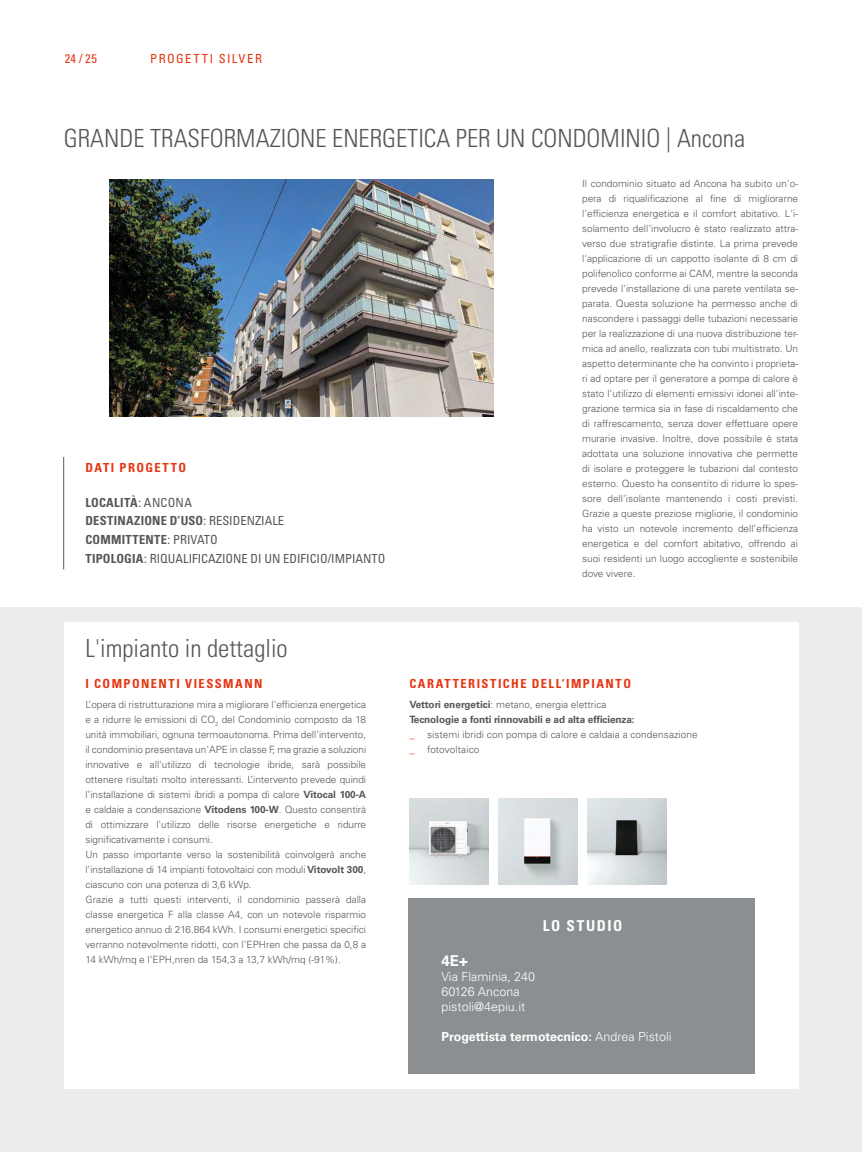
<style>
.page{position:relative;width:862px;height:1152px;background:#fff}
.page>*{position:absolute;margin:0;border:0;box-sizing:border-box;transform-origin:0 0}
.t1{font:25px "Univers LTCYR 47 Light Cond";color:#575756}
.t2{font:15px "Univers LTCYR 67 Bold Cond";letter-spacing:.11em;color:#fff}
.t3{font:700 15px "Univers LTCYR 65";color:#fff}
.t4{font:12.5px/18.8px "Univers LTCYR 67 Bold Cond";letter-spacing:.02em;color:#575756}
.t5{font:12.5px "Univers LTCYR 67 Bold Cond";letter-spacing:.12em;color:#e63612}
.t6{font:condensed 12.5px "Univers LTCYR 57";color:#575756}
.t7{font:300 12.5px/15px "Univers LTCYR 45";color:#fff}
.t8{font:700 12.5px "Univers LTCYR 65";color:#fff}
.t9{font:condensed 12.5px "Univers LTCYR 57";letter-spacing:.12em;color:#e63612}
.t10{font:300 10px/15px "Univers LTCYR 45";letter-spacing:-.005em;color:#575756;text-align:justify}
.t11{font:700 10px "Univers LTCYR 65";letter-spacing:-.01em;color:#575756}
.t12{font:300 10px "Univers LTCYR 45";color:#e63612}
.s1{font-family:"Univers LTCYR 57";font-stretch:condensed}
.s2{font-family:"Univers LTCYR 67 Bold Cond";font-stretch:normal}
.s3{font-family:"Univers LTCYR 65";font-weight:700}
.s4{font-family:"Univers LTCYR 45";font-weight:300}
</style>
<div class="page">
<div style="left:0;top:608px;width:861px;height:544px;background:#ededed"></div>
<div style="left:64px;top:622px;width:733px;height:466px;background:#fff"></div>
<img style="left:109px;top:180px;width:384px;height:236px">
<hr style="left:63px;top:457px;width:1px;height:112px;background:#575756">
<div style="left:408px;top:897px;width:346px;height:176px;background:#8b8f91"></div>
<img style="left:498px;top:798px;width:79px;height:86px">
<img style="left:409px;top:798px;width:79px;height:86px">
<img style="left:587px;top:798px;width:78px;height:86px">
<p class="t9" style="left:65px;top:50px;width:34px">24 / 25</p>
<p class="t9" style="left:150px;top:50px;width:113px">PROGETTI SILVER</p>
<h1 class="t1" style="left:64px;top:122px;width:682px">GRANDE TRASFORMAZIONE ENERGETICA PER UN CONDOMINIO | Ancona</h1>
<p class="t10" style="left:582px;top:175px;width:217px">Il condominio situato ad Ancona ha subito un'o&shy;pera di riqualificazione al fine di migliorarne l'efficienza energetica e il comfort abitativo. L'i&shy;solamento dell'involucro è stato realizzato attra&shy;verso due stratigrafie distinte. La prima prevede l'applicazione di un cappotto isolante di 8 cm di polifenolico conforme ai CAM, mentre la seconda prevede l'installazione di una parete ventilata se&shy;parata. Questa soluzione ha permesso anche di nascondere i passaggi delle tubazioni necessarie per la realizzazione di una nuova distribuzione ter&shy;mica ad anello, realizzata con tubi multistrato. Un aspetto determinante che ha convinto i proprieta&shy;ri ad optare per il generatore a pompa di calore è stato l'utilizzo di elementi emissivi idonei all'inte&shy;grazione termica sia in fase di riscaldamento che di raffrescamento, senza dover effettuare opere murarie invasive. Inoltre, dove possibile è stata adottata una soluzione innovativa che permette di isolare e proteggere le tubazioni dal contesto esterno. Questo ha consentito di ridurre lo spes&shy;sore dell'isolante mantenendo i costi previsti.<br>Grazie a queste preziose migliorie, il condominio ha visto un notevole incremento dell'efficienza energetica e del comfort abitativo, offrendo ai suoi residenti un luogo accogliente e sostenibile dove vivere.</p>
<p class="t5" style="left:85px;top:460px;width:102px">DATI PROGETTO</p>
<p class="t4" style="left:85px;top:492px;width:200px">LOCALITÀ<span class="s1">: ANCONA<br></span>DESTINAZIONE D’USO<span class="s1">: RESIDENZIALE<br></span>COMMITTENTE<span class="s1">: PRIVATO</span></p>
<p class="t6" style="left:85px;top:550px;width:301px"><span class="s2">TIPOLOGIA</span>: RIQUALIFICAZIONE DI UN EDIFICIO/IMPIANTO</p>
<h1 class="t1" style="left:85px;top:631px;width:204px">L'impianto in dettaglio</h1>
<p class="t5" style="left:85px;top:676px;width:178px">I COMPONENTI VIESSMANN</p>
<p class="t10" style="left:85px;top:696px;width:282px;text-align:left">L’opera di ristrutturazione mira a migliorare l'efficienza energetica e a ridurre le emissioni di CO<sub>2</sub> del Condominio composto da 18 unità immobiliari, ognuna termoautonoma. Prima dell'intervento, il condominio presentava un'APE in classe F, ma grazie a soluzioni innovative e all'utilizzo di tecnologie ibride, sarà possibile ottenere risultati molto interessanti. L’intervento prevede quindi l’installazione di sistemi ibridi a pompa di calore <span class="s3">Vitocal 100-A </span>e caldaie a condensazione <span class="s3">Vitodens 100-W</span>. Questo consentirà di ottimizzare l'utilizzo delle risorse energetiche e ridurre significativamente i consumi.<br>Un passo importante verso la sostenibilità coinvolgerà anche l'installazione di 14 impianti fotovoltaici con moduli <span class="s3">Vitovolt 300</span>, ciascuno con una potenza di 3,6 kWp.<br>Grazie a tutti questi interventi, il condominio passerà dalla classe energetica F alla classe A4, con un notevole risparmio energetico annuo di 216.864 kWh. I consumi energetici specifici verranno notevolmente ridotti, con l'EPHren che passa da 0,8 a 14 kWh/mq e l'EPH,nren da 154,3 a 13,7 kWh/mq (-91%).</p>
<p class="t5" style="left:409px;top:676px;width:223px">CARATTERISTICHE DELL‘IMPIANTO</p>
<p class="t10" style="left:409px;top:696px;width:198px"><span class="s3">Vettori energetici</span>: metano, energia elettrica</p>
<p class="t11" style="left:409px;top:712px;width:227px">Tecnologie a fonti rinnovabili e ad alta efficienza:</p>
<p class="t12" style="left:409px;top:728px;width:6px">_</p>
<p class="t10" style="left:427px;top:726px;width:272px">sistemi ibridi con pompa di calore e caldaia a condensazione</p>
<p class="t12" style="left:409px;top:743px;width:6px">_</p>
<p class="t10" style="left:427px;top:741px;width:54px">fotovoltaico</p>
<h2 class="t2" style="left:542px;top:916px;width:81px">LO STUDIO</h2>
<h2 class="t3" style="left:441px;top:950px;width:28px">4E+</h2>
<p class="t7" style="left:441px;top:968px;width:95px">Via Flaminia, 240<br>60126 Ancona pistoli@4epiu.it</p>
<p class="t8" style="left:441px;top:1027px;width:231px">Progettista termotecnico: <span class="s4">Andrea Pistoli</span></p>
</div>
